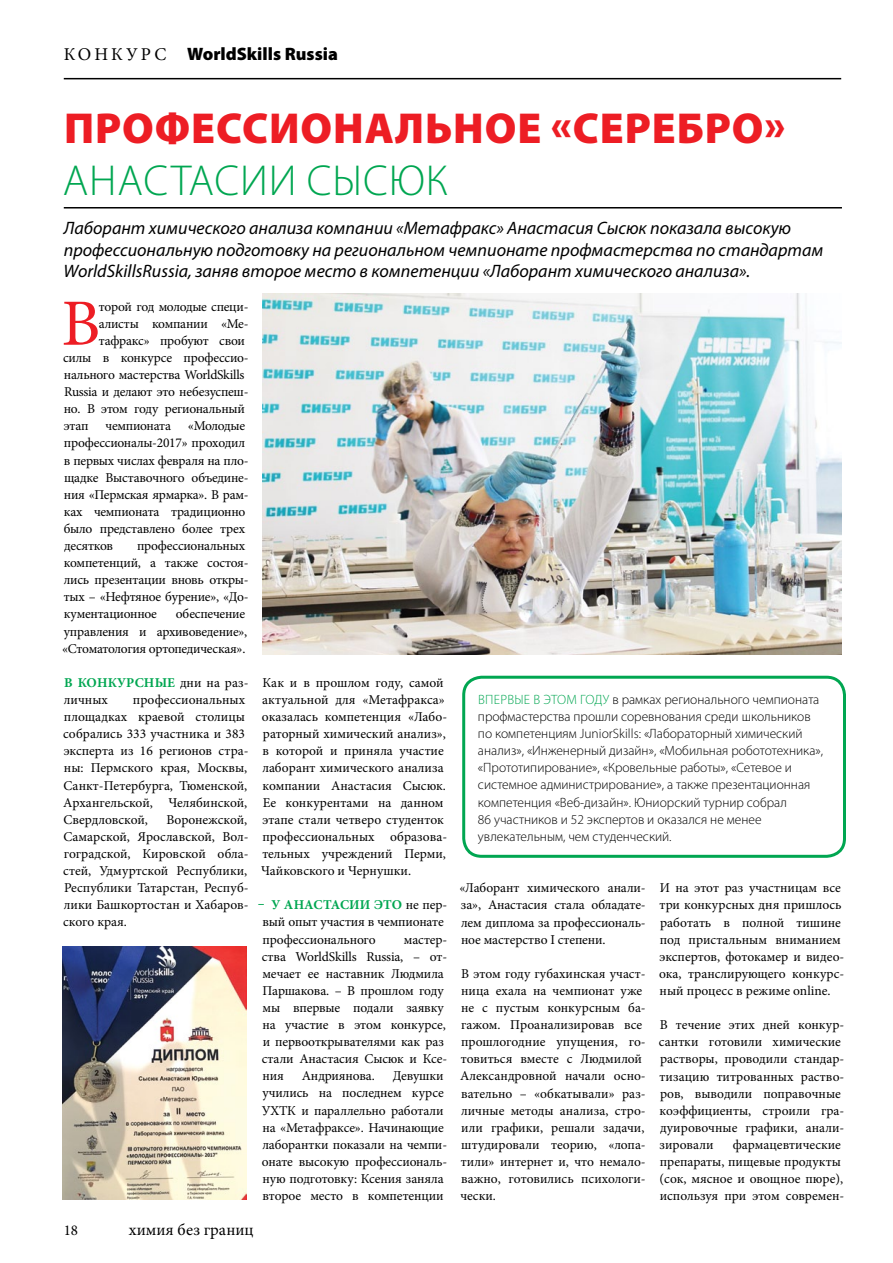
<style>
.page{position:relative;width:893px;height:1263px;background:#fff}
.page>*{position:absolute;margin:0;border:0;box-sizing:border-box;transform-origin:0 0}
.t1{font:66.15px "Minion Pro";color:#ed1d24}
.t2{font:900 43.5px "Myriad Pro";letter-spacing:.02em;color:#ed1d24}
.t3{font:300 43.5px "Myriad Pro";letter-spacing:.02em;color:#00a651}
.t4{font:italic 18px/21.6px "Myriad Pro";color:#000}
.t5{font:900 18px "Myriad Pro";color:#000}
.t6{font:16.5px "Minion Pro";color:#000}
.t7{font:15px "Minion Pro";color:#000}
.t8{font:13.5px/17.1px "Minion Pro";letter-spacing:-.005em;color:#000}
.t9{font:300 13.5px/17.1px "Myriad Pro";color:#000}
.t10{font:13.5px "Minion Pro";letter-spacing:-.025em;color:#000}
.s1{font-family:"Minion Pro";font-weight:400}
.s2{font-weight:700;color:#00a651}
.s3{color:#00a651}
</style>
<div class="page">
<hr style="left:64px;top:78px;width:777px;height:1px;background:#000">
<img style="left:263px;top:293px;width:578px;height:361px">
<hr style="left:64px;top:207px;width:778px;height:1px;background:#000">
<img style="left:62px;top:946px;width:185px;height:254px">
<div style="left:462px;top:676px;width:384px;height:182px;border:3px solid #00a651;border-radius:18px"></div>
<h3 class="t5" style="left:64px;top:42px;width:276px"><span class="s1">КО Н К У Р С</span> WorldSkills Russia</h3>
<h2 class="t2" style="left:64px;top:99px;width:723px">Профессиональное «серебро»</h2>
<h2 class="t3" style="left:63px;top:155px;width:386px">Анастасии Сысюк</h2>
<p class="t4" style="left:64px;top:217px;width:761px">Лаборант химического анализа компании «Метафракс» Анастасия Сысюк показала высокую профессиональную подготовку на региональном чемпионате профмастерства по стандартам<br>WorldSkillsRussia, заняв второе место в компетенции «Лаборант химического анализа».</p>
<h1 class="t1" style="left:61px;top:279px;width:40px">В</h1>
<p class="t10" style="left:99px;top:297px;width:151px">торой год молодые специ-</p>
<p class="t8" style="left:99px;top:315px;width:151px">алисты компании «Ме-</p>
<p class="t8" style="left:99px;top:332px;width:148px">тафракс» пробуют свои</p>
<p class="t8" style="left:63px;top:349px;width:187px">силы в конкурсе профессио-</p>
<p class="t8" style="left:64px;top:366px;width:182px">нального мастерства WorldSkills</p>
<p class="t8" style="left:64px;top:383px;width:186px">Russia и делают это небезуспеш-</p>
<p class="t8" style="left:64px;top:400px;width:183px">но. В этом году региональный</p>
<p class="t8" style="left:64px;top:417px;width:26px">этап</p>
<p class="t10" style="left:106px;top:417px;width:67px">чемпионата</p>
<p class="t8" style="left:64px;top:417px;width:186px;text-indent:124px">«Молодые профессионалы-2017» проходил в первых числах февраля на пло&shy;щадке Выставочного объедине&shy;ния «Пермская ярмарка». В рам&shy;ках чемпионата традиционно было представлено более трех десятков</p>
<p class="t8" style="left:64px;top:537px;width:186px;text-indent:73px">профессиональных компетенций, а также состоя&shy;лись презентации вновь откры&shy;тых – «Нефтяное бурение», «До&shy;кументационное</p>
<p class="t8" style="left:62px;top:606px;width:187px;text-indent:113px">обеспечение управления и архивоведение», «Стоматология ортопедическая».</p>
<p class="t8" style="left:64px;top:674px;width:186px"><span class="s2">В конкурсные</span> дни на раз&shy;личных</p>
<p class="t8" style="left:63px;top:691px;width:187px;text-indent:70px">профессиональных площадках краевой столицы собрались 333 участника и 383 эксперта из 16 регионов стра&shy;ны: Пермского края, Москвы,<br>Санкт-Петербурга, Тюменской,<br>Архангельской, Челябинской,<br>Свердловской,</p>
<p class="t8" style="left:63px;top:811px;width:187px;text-align:justify;text-indent:103px">Воронежской, Самарской, Ярославской, Вол&shy;гоградской, Кировской обла&shy;стей, Удмуртской Республики, Республики Татарстан, Респуб&shy;лики Башкортостан и Хабаров&shy;ского края.</p>
<p class="t8" style="left:261px;top:674px;width:188px">Как и в прошлом году, самой актуальной для «Метафракса» оказалась компетенция «Лабо&shy;раторный химический анализ», в которой и приняла участие лаборант химического анализа компании Анастасия Сысюк.<br>Ее конкурентами на данном этапе стали четверо студенток профессиональных образова&shy;тельных учреждений Перми,<br>Чайковского и Чернушки.</p>
<p class="t8" style="left:262px;top:896px;width:186px;text-indent:-5px"><span class="s2">– У Анастасии это</span> не пер&shy;вый опыт участия в чемпионате профессионального</p>
<p class="t8" style="left:262px;top:931px;width:187px;text-indent:142px">мастер&shy;ства WorldSkills Russia, – от&shy;мечает ее наставник Людмила<br>Паршакова. – В прошлом году мы впервые подали заявку на участие в этом конкурсе, и первооткрывателями как раз стали Анастасия Сысюк и Ксе&shy;ния</p>
<p class="t8" style="left:302px;top:1067px;width:75px">Андриянова.</p>
<p class="t8" style="left:262px;top:1067px;width:187px;text-indent:131px">Девушки учились на последнем курсе<br>УХТК и параллельно работали на «Метафраксе». Начинающие лаборантки показали на чемпи&shy;онате высокую профессиональ&shy;ную подготовку: Ксения заняла второе место в компетенции</p>
<p class="t7" style="left:64px;top:1220px;width:16px">18</p>
<p class="t6" style="left:129px;top:1219px;width:126px">химия без границ</p>
<p class="t9" style="left:478px;top:691px;width:347px"><span class="s3">Впервые в этом году</span> в рамках регионального чемпионата профмастерства прошли соревнования среди школьников по компетенциям JuniorSkills: «Лабораторный химический анализ», «Инженерный дизайн», «Мобильная робототехника», «П рототипирование», «Кровельные работы», «Сетевое и системное администрирование», а также презентационная компетенция «Веб-дизайн». Юниорский турнир собрал<br>86 участников и 52 экспертов и оказался не менее увлекательным, чем студенческий.</p>
<p class="t8" style="left:459px;top:879px;width:188px;text-align:justify">«Лаборант химического анали&shy;за», Анастасия стала обладате&shy;лем диплома за профессиональ&shy;ное мастерство I степени.</p>
<p class="t8" style="left:460px;top:965px;width:187px">В этом году губахинская участ&shy;ница ехала на чемпионат уже не с пустым конкурсным ба&shy;гажом. Проанализировав все прошлогодние упущения, го&shy;товиться вместе с Людмилой<br>Александровной начали осно&shy;вательно – «обкатывали» раз&shy;личные методы анализа, стро&shy;или графики, решали задачи, штудировали теорию, «лопа&shy;тили» интернет и, что немало&shy;важно, готовились психологи&shy;чески.</p>
<p class="t8" style="left:659px;top:879px;width:187px">И на этот раз участницам все три конкурсных дня пришлось работать в полной тишине под пристальным вниманием экспертов, фотокамер и видео&shy;ока, транслирующего конкурс&shy;ный процесс в режиме online.</p>
<p class="t8" style="left:659px;top:1016px;width:187px">В течение этих дней конкур&shy;сантки готовили химические растворы, проводили стандар&shy;тизацию титрованных раство&shy;ров, выводили поправочные коэффициенты, строили гра&shy;дуировочные графики, анали&shy;зировали</p>
<p class="t8" style="left:660px;top:1136px;width:186px;text-indent:73px">фармацевтические препараты, пищевые продукты (сок, мясное и овощное пюре), используя при этом современ-</p>
</div>
